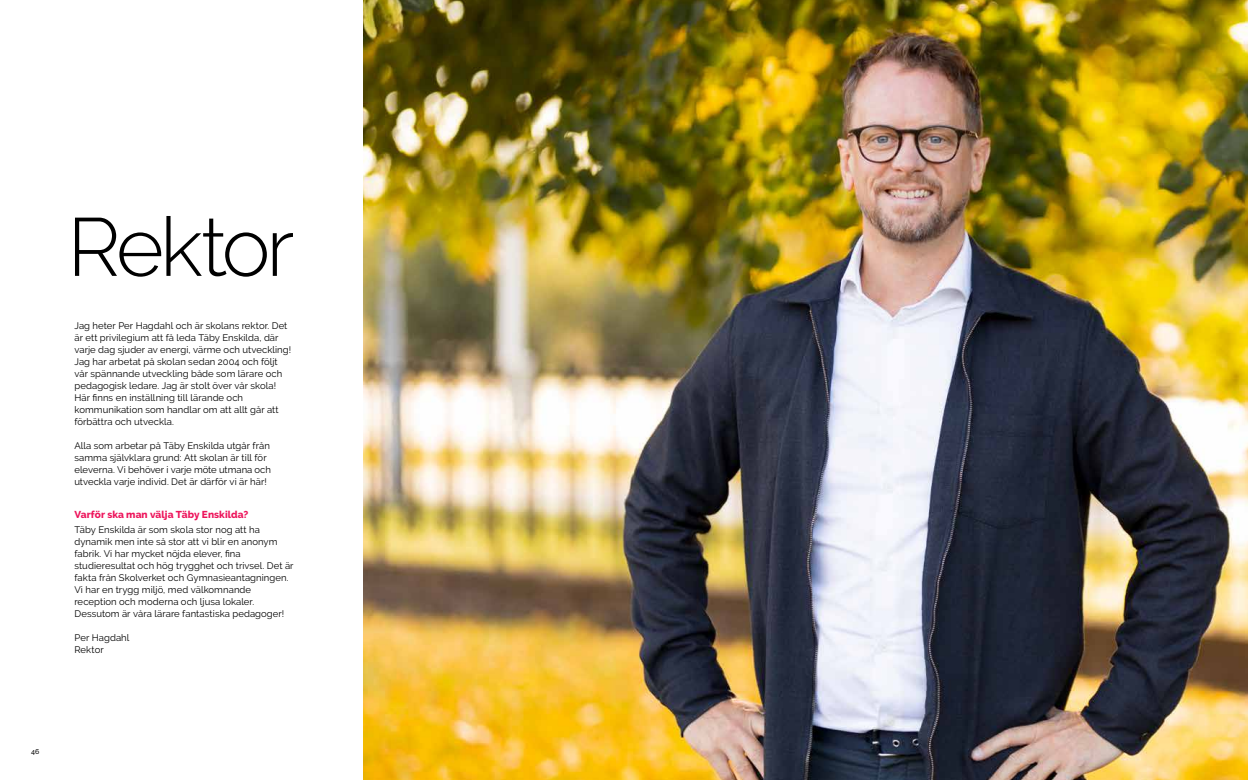
<style>
.page{position:relative;width:1248px;height:780px;background:#fff}
.page>*{position:absolute;margin:0;border:0;box-sizing:border-box;transform-origin:0 0}
.t1{font:300 82px "Raleway";letter-spacing:-.05em;color:#000}
.t2{font:800 10px "Raleway";letter-spacing:.005em;color:#ed145b}
.t3{font:9.5px/12px "Raleway";letter-spacing:.005em;color:#000}
.t4{font:500 7px "Raleway";color:#000}
</style>
<div class="page">
<img style="left:364px;top:0;width:883px;height:780px">
<h1 class="t1" style="left:67px;top:199px;width:228px">Rektor</h1>
<p class="t3" style="left:74px;top:319px;width:218px">Jag heter Per Hagdahl och är skolans rektor. Det är ett privilegium att få leda Täby Enskilda, där varje dag sjuder av energi, värme och utveckling!<br>Jag har arbetat på skolan sedan 2004 och följt vår spännande utveckling både som lärare och pedagogisk ledare. Jag är stolt över vår skola!<br>Här finns en inställning till lärande och kommunikation som handlar om att allt går att förbättra och utveckla.</p>
<p class="t3" style="left:74px;top:439px;width:198px">Alla som arbetar på Täby Enskilda utgår från samma självklara grund: Att skolan är till för eleverna. Vi behöver i varje möte utmana och utveckla varje individ. Det är därför vi är här!</p>
<p class="t2" style="left:74px;top:509px;width:175px">Varför ska man välja Täby Enskilda?</p>
<p class="t3" style="left:74px;top:523px;width:221px">Täby Enskilda är som skola stor nog att ha dynamik men inte så stor att vi blir en anonym fabrik. Vi har mycket nöjda elever, fina studieresultat och hög trygghet och trivsel. Det är fakta från Skolverket och Gymnasieantagningen.<br>Vi har en trygg miljö, med välkomnande reception och moderna och ljusa lokaler.<br>Dessutom är våra lärare fantastiska pedagoger!</p>
<p class="t3" style="left:74px;top:631px;width:56px">Per Hagdahl<br>Rektor</p>
<p class="t4" style="left:31px;top:747px;width:10px">46</p>
</div>
